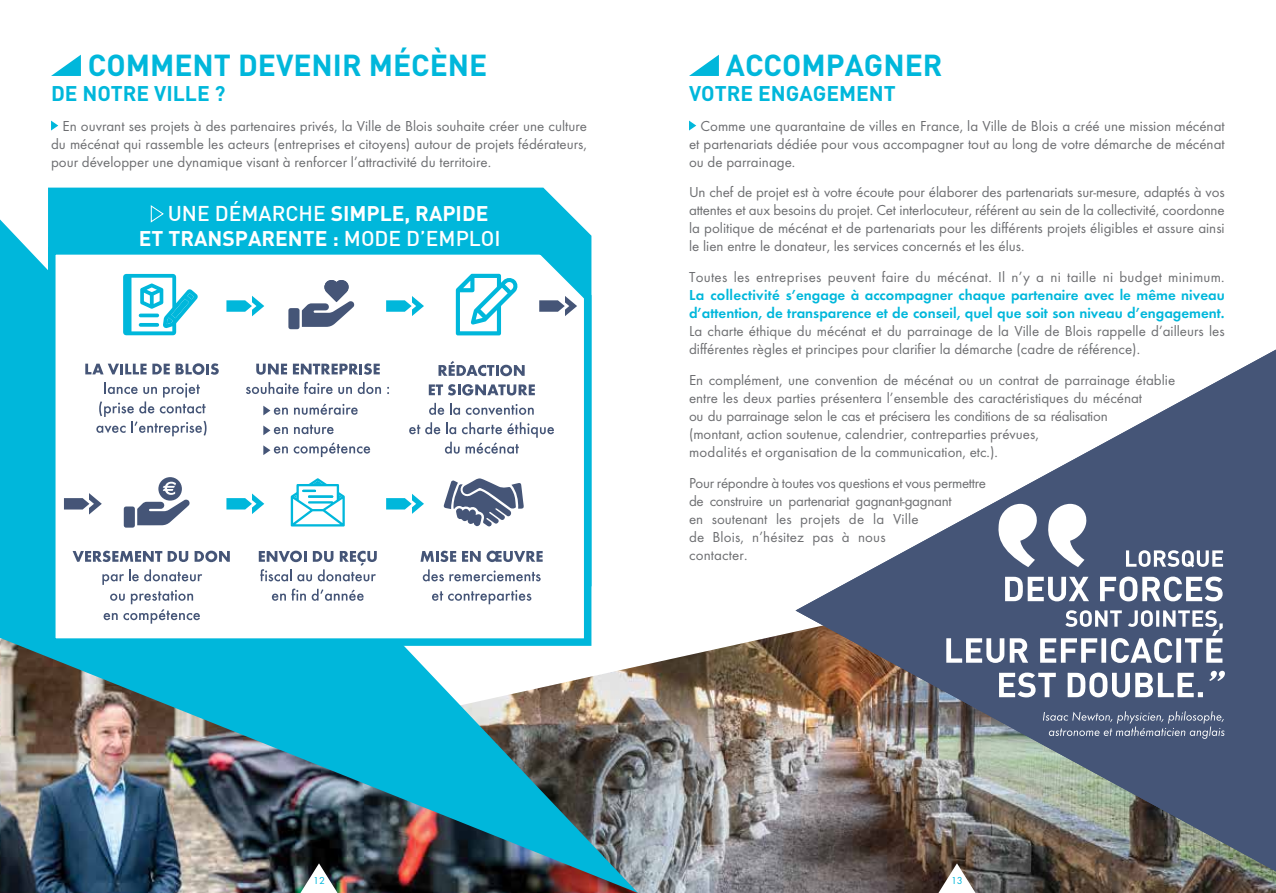
<style>
.page{position:relative;width:1276px;height:893px;background:#fff}
.page>*{position:absolute;margin:0;border:0;box-sizing:border-box;transform-origin:0 0}
.t1{font:700 30px "DIN";color:#00b7db}
.t2{font:700 21px/25.5px "DIN";color:#fff}
.t3{font:700 21px "DIN";color:#00b7db}
.t4{font:15px/18px "Futura T";color:#6d6e71;text-align:justify}
.t5{font:15px/18px "Futura T";letter-spacing:-.02em;color:#6d6e71}
.t6{font:600 15px/18px "Futura T";color:#00b7db}
.t7{font:15px "Futura T";letter-spacing:.02em;color:#6d6e71}
.t8{font:10.5px "Futura T";color:#00b7db}
.s1{font-weight:500}
</style>
<div class="page">
<img style="left:638px;top:631px;width:638px;height:262px">
<div style="left:0;top:219px;width:44px;height:419px;background:#00b7db"></div>
<img style="left:0;top:638px;width:638px;height:255px">
<svg style="left:51px;top:121px;width:7px;height:10px"></svg>
<svg style="left:51px;top:55px;width:30px;height:21px"></svg>
<svg style="left:300px;top:863px;width:37px;height:30px"></svg>
<div style="left:48px;top:187px;width:544px;height:53px;background:#00b7db"></div>
<svg style="left:150px;top:205px;width:14px;height:18px"></svg>
<svg style="left:44px;top:240px;width:551px;height:410px"></svg>
<svg style="left:85px;top:364px;width:85px;height:10px"></svg>
<svg style="left:176px;top:363px;width:43px;height:12px"></svg>
<svg style="left:96px;top:382px;width:110px;height:54px"></svg>
<svg style="left:256px;top:364px;width:31px;height:11px"></svg>
<svg style="left:293px;top:363px;width:87px;height:12px"></svg>
<svg style="left:246px;top:382px;width:106px;height:12px"></svg>
<svg style="left:358px;top:382px;width:23px;height:12px"></svg>
<svg style="left:387px;top:387px;width:2px;height:7px"></svg>
<svg style="left:438px;top:361px;width:86px;height:15px"></svg>
<svg style="left:429px;top:384px;width:106px;height:12px"></svg>
<svg style="left:429px;top:403px;width:15px;height:12px"></svg>
<svg style="left:450px;top:403px;width:10px;height:12px"></svg>
<svg style="left:466px;top:404px;width:68px;height:11px"></svg>
<svg style="left:409px;top:422px;width:145px;height:32px"></svg>
<svg style="left:73px;top:551px;width:89px;height:11px"></svg>
<svg style="left:168px;top:551px;width:20px;height:11px"></svg>
<svg style="left:195px;top:551px;width:35px;height:11px"></svg>
<svg style="left:102px;top:569px;width:100px;height:55px"></svg>
<svg style="left:259px;top:551px;width:118px;height:30px"></svg>
<svg style="left:272px;top:589px;width:34px;height:12px"></svg>
<svg style="left:312px;top:589px;width:52px;height:12px"></svg>
<svg style="left:420px;top:551px;width:36px;height:11px"></svg>
<svg style="left:462px;top:551px;width:80px;height:11px"></svg>
<svg style="left:423px;top:569px;width:117px;height:12px"></svg>
<svg style="left:432px;top:590px;width:99px;height:14px"></svg>
<svg style="left:123px;top:274px;width:75px;height:61px"></svg>
<svg style="left:456px;top:274px;width:62px;height:61px"></svg>
<svg style="left:443px;top:478px;width:81px;height:49px"></svg>
<svg style="left:291px;top:478px;width:54px;height:48px"></svg>
<svg style="left:158px;top:477px;width:24px;height:24px"></svg>
<svg style="left:124px;top:482px;width:66px;height:46px"></svg>
<svg style="left:288px;top:279px;width:66px;height:50px"></svg>
<div style="left:211px;top:285px;width:41px;height:39px;background:#fff"></div>
<svg style="left:226px;top:295px;width:38px;height:22px"></svg>
<div style="left:371px;top:285px;width:40px;height:39px;background:#fff"></div>
<svg style="left:386px;top:295px;width:38px;height:22px"></svg>
<div style="left:524px;top:285px;width:40px;height:39px;background:#fff"></div>
<svg style="left:539px;top:295px;width:38px;height:22px"></svg>
<div style="left:211px;top:483px;width:41px;height:39px;background:#fff"></div>
<svg style="left:226px;top:493px;width:38px;height:22px"></svg>
<div style="left:59px;top:483px;width:30px;height:39px;background:#fff"></div>
<svg style="left:58px;top:493px;width:44px;height:22px"></svg>
<div style="left:371px;top:483px;width:40px;height:39px;background:#fff"></div>
<svg style="left:386px;top:493px;width:38px;height:22px"></svg>
<svg style="left:294px;top:404px;width:64px;height:11px"></svg>
<svg style="left:294px;top:425px;width:40px;height:9px"></svg>
<svg style="left:294px;top:442px;width:76px;height:15px"></svg>
<svg style="left:263px;top:406px;width:25px;height:9px"></svg>
<svg style="left:263px;top:425px;width:25px;height:10px"></svg>
<svg style="left:263px;top:445px;width:25px;height:10px"></svg>
<svg style="left:938px;top:871px;width:37px;height:22px"></svg>
<svg style="left:689px;top:121px;width:7px;height:10px"></svg>
<svg style="left:689px;top:55px;width:30px;height:21px"></svg>
<img style="left:795px;top:350px;width:481px;height:521px">
<svg style="left:997px;top:504px;width:90px;height:63px"></svg>
<svg style="left:999px;top:671px;width:226px;height:26px"></svg>
<svg style="left:946px;top:610px;width:276px;height:53px"></svg>
<svg style="left:1005px;top:577px;width:217px;height:24px"></svg>
<svg style="left:1126px;top:550px;width:97px;height:17px"></svg>
<svg style="left:1043px;top:711px;width:181px;height:28px;background:#5f6d8a"></svg>
<h1 class="t1" style="left:88px;top:46px;width:401px">COMMENT DEVENIR MÉCÈNE</h1>
<h2 class="t3" style="left:51px;top:80px;width:176px">DE NOTRE VILLE ?</h2>
<p class="t4" style="left:51px;top:116px;width:537px;text-indent:11px">En ouvrant ses projets à des partenaires privés, la Ville de Blois souhaite créer une culture du mécénat qui rassemble les acteurs (entreprises et citoyens) autour de projets fédérateurs, pour développer une dynamique visant à renforcer l’attractivité du territoire.</p>
<h2 class="t2" style="left:139px;top:200px;width:363px;text-indent:29px"><span class="s1">UNE DÉMARCHE</span> SIMPLE, RAPIDE<br>ET TRANSPARENTE : <span class="s1">MODE D’EMPLOI</span></h2>
<h1 class="t1" style="left:726px;top:46px;width:218px">ACCOMPAGNER</h1>
<h2 class="t3" style="left:689px;top:80px;width:208px">VOTRE ENGAGEMENT</h2>
<p class="t4" style="left:689px;top:116px;width:537px;text-indent:11px">Comme une quarantaine de villes en France, la Ville de Blois a créé une mission mécénat et partenariats dédiée pour vous accompagner tout au long de votre démarche de mécénat ou de parrainage.</p>
<p class="t4" style="left:689px;top:183px;width:537px">Un chef de projet est à votre écoute pour élaborer des partenariats sur-mesure, adaptés à vos attentes et aux besoins du projet. Cet interlocuteur, référent au sein de la collectivité, coordonne la politique de mécénat et de partenariats pour les différents projets éligibles et assure ainsi le lien entre le donateur, les services concernés et les élus.</p>
<p class="t7" style="left:689px;top:268px;width:537px">Toutes les entreprises peuvent faire du mécénat. Il n’y a ni taille ni budget minimum.</p>
<p class="t6" style="left:689px;top:286px;width:537px">La collectivité s’engage à accompagner chaque partenaire avec le même niveau d’attention, de transparence et de conseil, quel que soit son niveau d’engagement.</p>
<p class="t4" style="left:689px;top:322px;width:537px">La charte éthique du mécénat et du parrainage de la Ville de Blois rappelle d’ailleurs les différentes règles et principes pour clarifier la démarche (cadre de référence).</p>
<p class="t4" style="left:689px;top:371px;width:488px;text-align:left">En complément, une convention de mécénat ou un contrat de parrainage établie entre les deux parties présentera l’ensemble des caractéristiques du mécénat<br>ou du parrainage selon le cas et précisera les conditions de sa réalisation<br>(montant, action soutenue, calendrier, contreparties prévues,<br>modalités et organisation de la communication, etc.).</p>
<p class="t5" style="left:689px;top:473px;width:298px">Pour répondre à toutes vos questions et vous permettre de construire un partenariat gagnant-gagnant<br>en soutenant les projets de la Ville<br>de Blois, n’hésitez pas à nous<br>contacter.</p>
<p class="t8" style="left:313px;top:875px;width:13px">12</p>
<p class="t8" style="left:951px;top:875px;width:13px">13</p>
</div>
